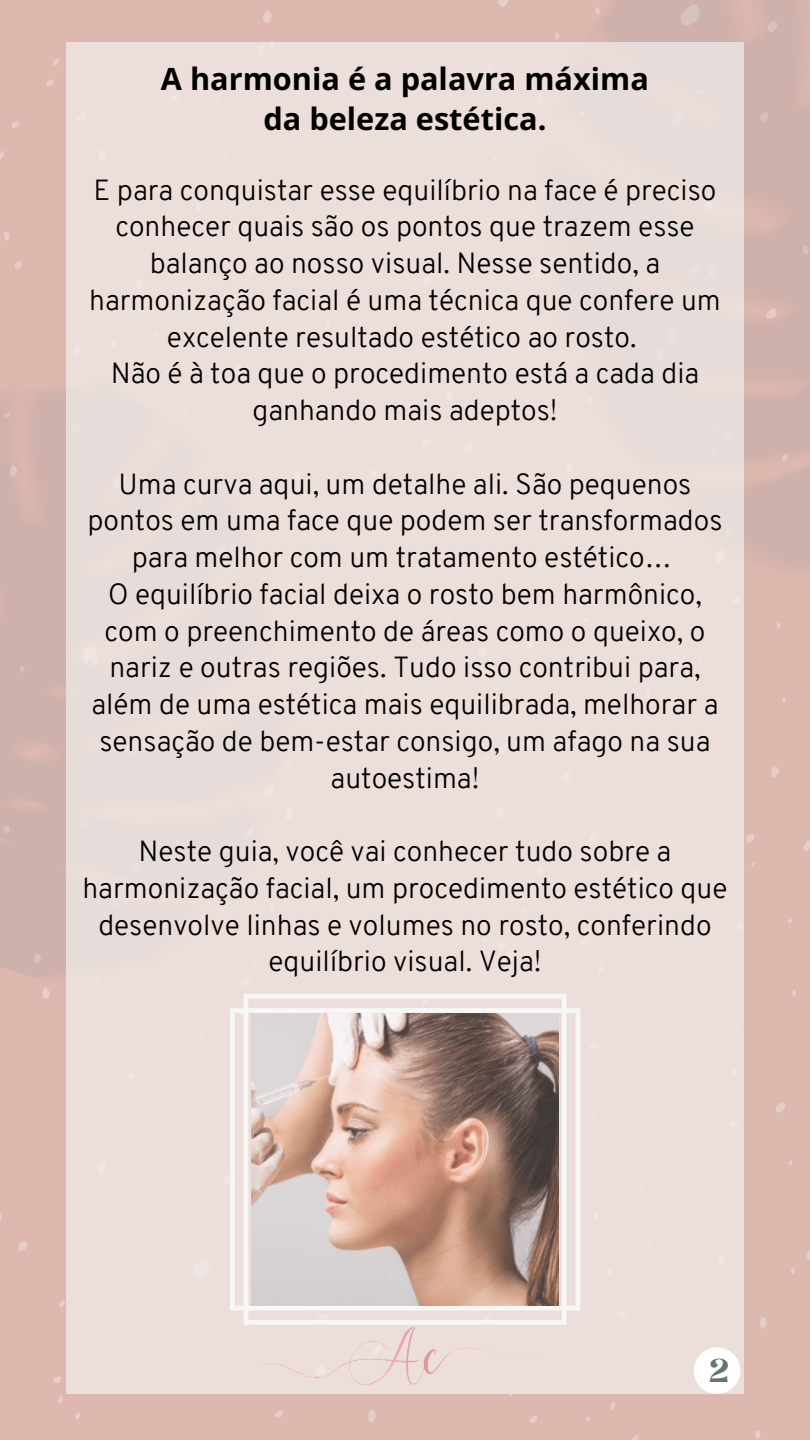
<style>
.page{position:relative;width:810px;height:1440px;background:#fff}
.page>*{position:absolute;margin:0;border:0;box-sizing:border-box;transform-origin:0 0}
.t1{font:700 30.7px/39.8px "Open Sans";color:#000;text-align:center}
.t2{font:300 28.4px/36.8px "Overpass";color:#000;text-align:center}
.t3{font:26.4px "Brasika Display";color:#657670}
</style>
<div class="page">
<img style="left:0;top:0;width:810px;height:1440px">
<div style="left:67px;top:42px;width:677px;height:1352px;background:#ecdeda"></div>
<img style="left:251px;top:1013px;width:308px;height:293px">
<div style="left:694px;top:1347px;width:46px;height:47px;background:#fff;border-radius:50%"></div>
<img style="left:155px;top:1322px;width:501px;height:74px">
<p class="t1" style="left:161px;top:58px;width:490px">A harmonia é a palavra máxima da beleza estética.</p>
<p class="t2" style="left:89px;top:174px;width:633px">E para conquistar esse equilíbrio na face é preciso conhecer quais são os pontos que trazem esse balanço ao nosso visual. Nesse sentido, a harmonização facial é uma técnica que confere um excelente resultado estético ao rosto.<br>Não é à toa que o procedimento está a cada dia ganhando mais adeptos!</p>
<p class="t2" style="left:87px;top:468px;width:637px">Uma curva aqui, um detalhe ali. São pequenos pontos em uma face que podem ser transformados para melhor com um tratamento estético…<br>O equilíbrio facial deixa o rosto bem harmônico, com o preenchimento de áreas como o queixo, o nariz e outras regiões. Tudo isso contribui para, além de uma estética mais equilibrada, melhorar a sensação de bem-estar consigo, um afago na sua autoestima!</p>
<p class="t2" style="left:82px;top:836px;width:647px">Neste guia, você vai conhecer tudo sobre a harmonização facial, um procedimento estético que desenvolve linhas e volumes no rosto, conferindo equilíbrio visual. Veja!</p>
<p class="t3" style="left:708px;top:1351px;width:22px">2</p>
</div>
